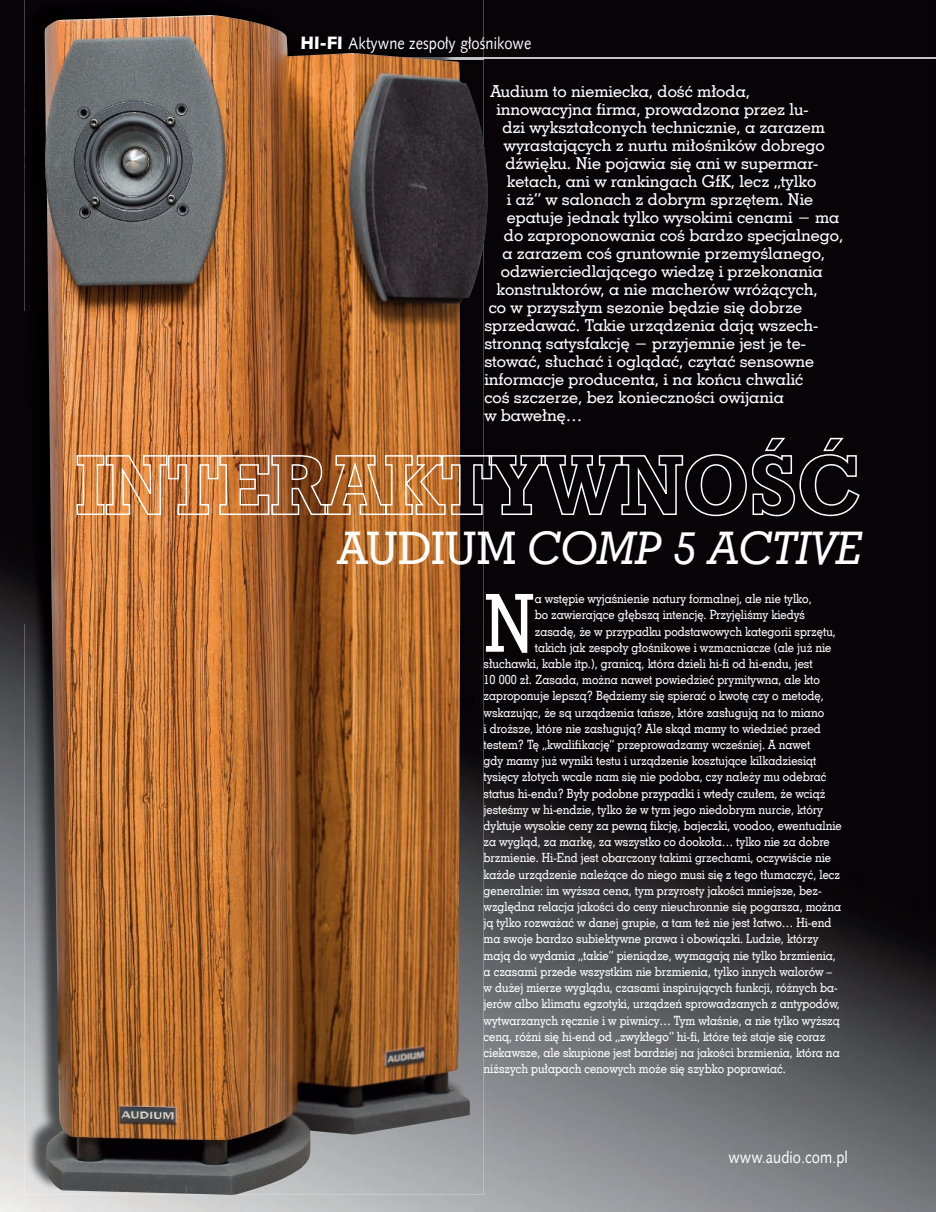
<style>
.page{position:relative;width:936px;height:1212px;background:#fff}
.page>*{position:absolute;margin:0;border:0;box-sizing:border-box;transform-origin:0 0}
.t1{font:80.25px "Geo Slab 703 Md EU";color:#fff;scale:.9 1}
.t2{font:italic 45px "Geo Slab 703 Md EU";color:#fff}
.t3{font:16.5px "Geo Slab 703 Md EU";color:#fff}
.t4{font:16.5px "Humanst 531 EU";color:#fff;scale:.9 1}
.t5{font:12.75px "Geo Slab 703 Md EU";color:#fff;scale:.9 1}
.s1{font-family:"Humanst 531 Blk EU";font-size:18px}
.s2{font-style:normal}
</style>
<div class="page">
<img style="left:0;top:0;width:935px;height:1212px">
<hr style="left:64px;top:58px;width:871px;height:1px;background:#c2c3c6">
<img style="left:25px;top:0;width:458px;height:1194px">
<img style="left:45px;top:15px;width:442px;height:1180px">
<svg style="left:76px;top:436px;width:784px;height:81px;background:#6f4d35"></svg>
<p class="t4" style="left:300px;top:32px;width:258px"><span class="s1">HI-FI</span> Aktywne zespoły głośnikowe</p>
<p class="t3" style="left:490px;top:81px;width:261px">Audium to niemiecka, dość młoda,</p>
<p class="t3" style="left:496px;top:99px;width:314px">innowacyjna firma, prowadzona przez lu-</p>
<p class="t3" style="left:502px;top:117px;width:324px">dzi wykształconych technicznie, a zarazem</p>
<p class="t3" style="left:504px;top:135px;width:322px">wyrastających z nurtu miłośników dobrego</p>
<p class="t3" style="left:505px;top:153px;width:314px">dźwięku. Nie pojawia się ani w supermar-</p>
<p class="t3" style="left:507px;top:171px;width:311px">ketach, ani w rankingach GfK, lecz „tylko</p>
<p class="t3" style="left:507px;top:189px;width:308px">i aż” w salonach z dobrym sprzętem. Nie</p>
<p class="t3" style="left:507px;top:207px;width:334px">epatuje jednak tylko wysokimi cenami − ma</p>
<p class="t3" style="left:504px;top:225px;width:341px">do zaproponowania coś bardzo specjalnego,</p>
<p class="t3" style="left:502px;top:243px;width:324px">a zarazem coś gruntownie przemyślanego,</p>
<p class="t3" style="left:501px;top:261px;width:323px">odzwierciedlającego wiedzę i przekonania</p>
<p class="t3" style="left:496px;top:279px;width:323px">konstruktorów, a nie macherów wróżących,</p>
<p class="t3" style="left:489px;top:297px;width:315px">co w przyszłym sezonie będzie się dobrze</p>
<p class="t3" style="left:484px;top:315px;width:335px">sprzedawać. Takie urządzenia dają wszech-</p>
<p class="t3" style="left:484px;top:333px;width:323px">stronną satysfakcję − przyjemnie jest je te-</p>
<p class="t3" style="left:484px;top:351px;width:331px">stować, słuchać i oglądać, czytać sensowne</p>
<p class="t3" style="left:484px;top:369px;width:320px">informacje producenta, i na końcu chwalić</p>
<p class="t3" style="left:484px;top:387px;width:301px">coś szczerze, bez konieczności owijania</p>
<p class="t3" style="left:484px;top:405px;width:99px">w bawełnę…</p>
<h2 class="t2" style="left:337px;top:521px;width:526px"><span class="s2">AUDIUM</span> COMP 5 ACTIVE</h2>
<h1 class="t1" style="left:483px;top:574px;width:59px">N</h1>
<p class="t5" style="left:535px;top:591px;width:309px">a wstępie wyjaśnienie natury formalnej, ale nie tylko,</p>
<p class="t5" style="left:535px;top:607px;width:302px">bo zawierające głębszą intencję. Przyjęliśmy kiedyś</p>
<p class="t5" style="left:535px;top:623px;width:336px">zasadę, że w przypadku podstawowych kategorii sprzętu,</p>
<p class="t5" style="left:535px;top:639px;width:331px">takich jak zespoły głośnikowe i wzmacniacze (ale już nie</p>
<p class="t5" style="left:483px;top:656px;width:367px">słuchawki, kable itp.), granicą, która dzieli hi-fi od hi-endu, jest</p>
<p class="t5" style="left:483px;top:672px;width:375px">10 000 zł. Zasada, można nawet powiedzieć prymitywna, ale kto</p>
<p class="t5" style="left:483px;top:688px;width:379px">zaproponuje lepszą? Będziemy się spierać o kwotę czy o metodę,</p>
<p class="t5" style="left:483px;top:704px;width:380px">wskazując, że są urządzenia tańsze, które zasługują na to miano</p>
<p class="t5" style="left:483px;top:720px;width:376px">i droższe, które nie zasługują? Ale skąd mamy to wiedzieć przed</p>
<p class="t5" style="left:483px;top:737px;width:365px">testem? Tę „kwalifikację” przeprowadzamy wcześniej. A nawet</p>
<p class="t5" style="left:483px;top:753px;width:371px">gdy mamy już wyniki testu i urządzenie kosztujące kilkadziesiąt</p>
<p class="t5" style="left:483px;top:769px;width:382px">tysięcy złotych wcale nam się nie podoba, czy należy mu odebrać</p>
<p class="t5" style="left:483px;top:785px;width:381px">status hi-endu? Były podobne przypadki i wtedy czułem, że wciąż</p>
<p class="t5" style="left:483px;top:801px;width:378px">jesteśmy w hi-endzie, tylko że w tym jego niedobrym nurcie, który</p>
<p class="t5" style="left:483px;top:818px;width:399px">dyktuje wysokie ceny za pewną fikcję, bajeczki, voodoo, ewentualnie</p>
<p class="t5" style="left:483px;top:834px;width:386px">za wygląd, za markę, za wszystko co dookoła… tylko nie za dobre</p>
<p class="t5" style="left:483px;top:850px;width:388px">brzmienie. Hi-End jest obarczony takimi grzechami, oczywiście nie</p>
<p class="t5" style="left:483px;top:866px;width:397px">każde urządzenie należące do niego musi się z tego tłumaczyć, lecz</p>
<p class="t5" style="left:483px;top:882px;width:377px">generalnie: im wyższa cena, tym przyrosty jakości mniejsze, bez-</p>
<p class="t5" style="left:483px;top:899px;width:399px">względna relacja jakości do ceny nieuchronnie się pogarsza, można</p>
<p class="t5" style="left:483px;top:915px;width:388px">ją tylko rozważać w danej grupie, a tam też nie jest łatwo… Hi-end</p>
<p class="t5" style="left:483px;top:931px;width:373px">ma swoje bardzo subiektywne prawa i obowiązki. Ludzie, którzy</p>
<p class="t5" style="left:483px;top:947px;width:393px">mają do wydania „takie” pieniądze, wymagają nie tylko brzmienia,</p>
<p class="t5" style="left:483px;top:963px;width:389px">a czasami przede wszystkim nie brzmienia, tylko innych walorów –</p>
<p class="t5" style="left:483px;top:980px;width:395px">w dużej mierze wyglądu, czasami inspirujących funkcji, różnych ba-</p>
<p class="t5" style="left:483px;top:996px;width:397px">jerów albo klimatu egzotyki, urządzeń sprowadzanych z antypodów,</p>
<p class="t5" style="left:483px;top:1012px;width:397px">wytwarzanych ręcznie i w piwnicy… Tym właśnie, a nie tylko wyższą</p>
<p class="t5" style="left:483px;top:1028px;width:381px">ceną, różni się hi-end od „zwykłego” hi-fi, które też staje się coraz</p>
<p class="t5" style="left:483px;top:1045px;width:397px">ciekawsze, ale skupione jest bardziej na jakości brzmienia, która na</p>
<p class="t5" style="left:483px;top:1061px;width:337px">niższych pułapach cenowych może się szybko poprawiać.</p>
<p class="t4" style="left:728px;top:1147px;width:134px">www.audio.com.pl</p>
</div>
